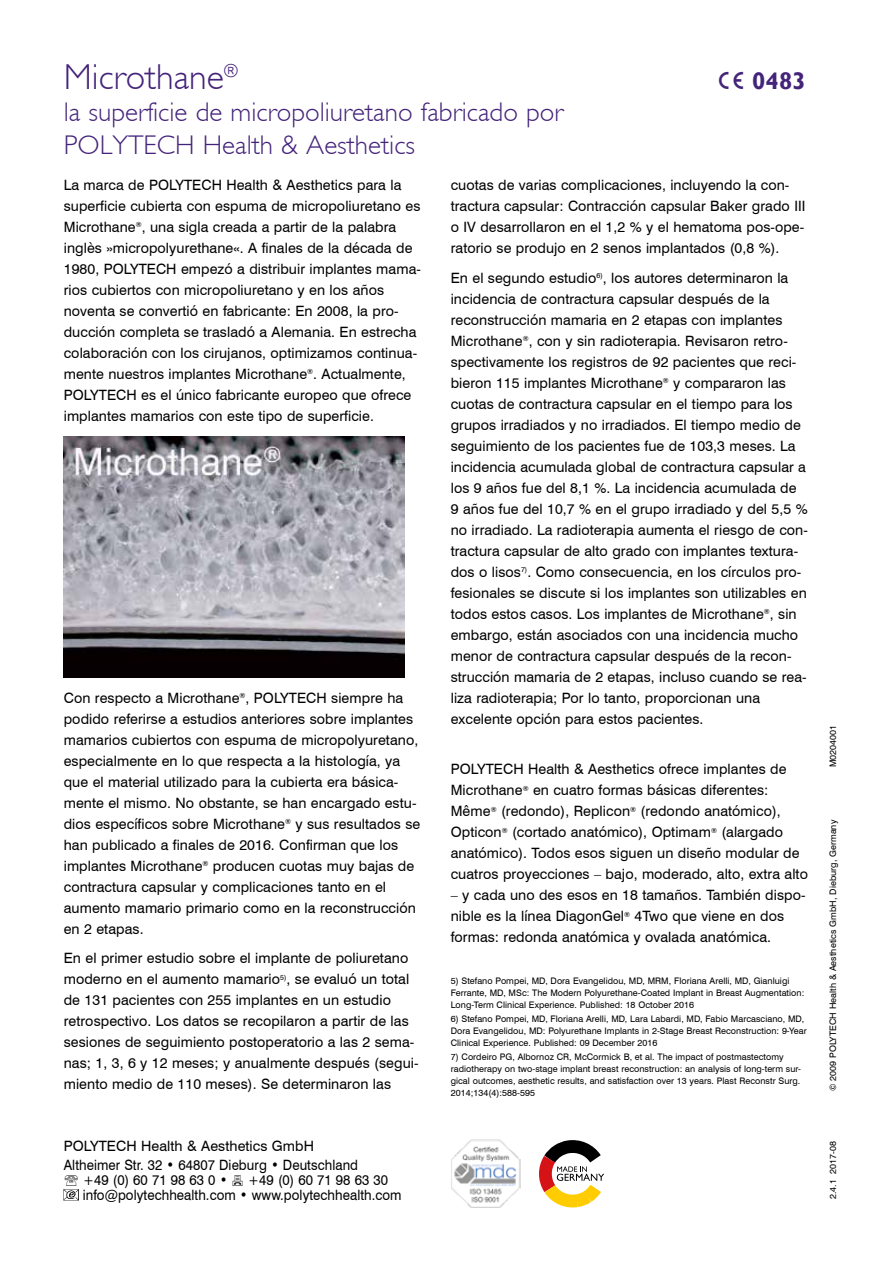
<style>
.page{position:relative;width:893px;height:1263px;background:#fff}
.page>*{position:absolute;margin:0;border:0;box-sizing:border-box;transform-origin:0 0}
.t1{font:300 36px "Gill Light S Si";color:#44237a}
.t2{font:300 27px/32.4px "Gill Light S Si";color:#44237a}
.t3{font:700 24px "Gill Sans";color:#44237a}
.t4{font:14.25px/21px "Swiss 721 BT";letter-spacing:.005em;color:#000}
.t5{font:14.25px/15px "Swiss 721 BT";letter-spacing:.005em;color:#000;scale:.93 1}
.t6{font:9px/12px "Swiss 721 BT";letter-spacing:.005em;color:#000}
</style>
<div class="page">
<img style="left:451px;top:1139px;width:70px;height:69px">
<img style="left:64px;top:1189px;width:15px;height:12px">
<svg style="left:539px;top:1140px;width:65px;height:67px"></svg>
<img style="left:64px;top:437px;width:340px;height:240px">
<h1 class="t1" style="left:64px;top:56px;width:176px">Microthane<sup>®</sup></h1>
<h3 class="t3" style="left:752px;top:66px;width:55px">0483</h3>
<h2 class="t2" style="left:64px;top:96px;width:501px">la superficie de micropoliuretano fabricado por<br>POLYTECH Health &amp; Aesthetics</h2>
<p class="t4" style="left:64px;top:174px;width:359px">La marca de POLYTECH Health &amp; Aesthetics para la superficie cubierta con espuma de micropoliuretano es Microthane<sup>®</sup>, una sigla creada a partir de la palabra inglès »micropolyurethane«. A finales de la década de 1980, POLYTECH empezó a distribuir implantes mama&shy;rios cubiertos con micropoliuretano y en los años noventa se convertió en fabricante: En 2008, la pro&shy;ducción completa se trasladó a Alemania. En estrecha colaboración con los cirujanos, optimizamos continua&shy;mente nuestros implantes Microthane<sup>®</sup>. Actualmente, POLYTECH es el único fabricante europeo que ofrece implantes mamarios con este tipo de superficie.</p>
<p class="t4" style="left:451px;top:174px;width:356px">cuotas de varias complicaciones, incluyendo la con&shy;tractura capsular: Contracción capsular Baker grado III o IV desarrollaron en el 1,2 % y el hematoma pos-ope&shy;ratorio se produjo en 2 senos implantados (0,8 %).</p>
<p class="t4" style="left:451px;top:267px;width:359px">En el segundo estudio<sup>6)</sup>, los autores determinaron la incidencia de contractura capsular después de la reconstrucción mamaria en 2 etapas con implantes Microthane<sup>®</sup>, con y sin radioterapia. Revisaron retro&shy;spectivamente los registros de 92 pacientes que reci&shy;bieron 115 implantes Microthane<sup>®</sup> y compararon las cuotas de contractura capsular en el tiempo para los grupos irradiados y no irradiados. El tiempo medio de seguimiento de los pacientes fue de 103,3 meses. La incidencia acumulada global de contractura capsular a los 9 años fue del 8,1 %. La incidencia acumulada de 9 años fue del 10,7 % en el grupo irradiado y del 5,5 % no irradiado. La radioterapia aumenta el riesgo de con&shy;tractura capsular de alto grado con implantes textura&shy;dos o lisos<sup>7)</sup>. Como consecuencia, en los círculos pro&shy;fesionales se discute si los implantes son utilizables en todos estos casos. Los implantes de Microthane<sup>®</sup>, sin embargo, están asociados con una incidencia mucho menor de contractura capsular después de la recon&shy;strucción mamaria de 2 etapas, incluso cuando se rea&shy;liza radioterapia; Por lo tanto, proporcionan una excelente opción para estos pacientes.</p>
<p class="t4" style="left:451px;top:758px;width:359px">POLYTECH Health &amp; Aesthetics ofrece implantes de Microthane<sup>®</sup> en cuatro formas básicas diferentes:<br>Même<sup>®</sup> (redondo), Replicon<sup>®</sup> (redondo anatómico), Opticon<sup>®</sup> (cortado anatómico), Optimam<sup>®</sup> (alargado anatómico). Todos esos siguen un diseño modular de cuatros proyecciones – bajo, moderado, alto, extra alto</p>
<p class="t4" style="left:451px;top:884px;width:356px">– y cada uno des esos en 18 tamaños. También dispo&shy;nible es la línea DiagonGel<sup>®</sup> 4Two que viene en dos formas: redonda anatómica y ovalada anatómica.</p>
<p class="t6" style="left:451px;top:974px;width:355px">5) Stefano Pompei, MD, Dora Evangelidou, MD, MRM, Floriana Arelli, MD, Gianluigi<br>Ferrante, MD, MSc: The Modern Polyurethane-Coated Implant in Breast Augmentation:<br>Long-Term Clinical Experience. Published: 18 October 2016</p>
<p class="t6" style="left:451px;top:1012px;width:357px">6) Stefano Pompei, MD, Floriana Arelli, MD, Lara Labardi, MD, Fabio Marcasciano, MD,<br>Dora Evangelidou, MD: Polyurethane Implants in 2-Stage Breast Reconstruction: 9-Year<br>Clinical Experience. Published: 09 December 2016</p>
<p class="t6" style="left:451px;top:1051px;width:352px">7) Cordeiro PG, Albornoz CR, McCormick B, et al. The impact of postmastectomy radiotherapy on two-stage implant breast reconstruction: an analysis of long-term sur&shy;gical outcomes, aesthetic results, and satisfaction over 13 years. Plast Reconstr Surg.<br>2014;134(4):588-595</p>
<p class="t4" style="left:64px;top:687px;width:358px">Con respecto a Microthane<sup>®</sup>, POLYTECH siempre ha podido referirse a estudios anteriores sobre implantes mamarios cubiertos con espuma de micropolyuretano, especialmente en lo que respecta a la histología, ya que el material utilizado para la cubierta era básica&shy;mente el mismo. No obstante, se han encargado estu&shy;dios específicos sobre Microthane<sup>®</sup> y sus resultados se han publicado a finales de 2016. Confirman que los implantes Microthane<sup>®</sup> producen cuotas muy bajas de contractura capsular y complicaciones tanto en el aumento mamario primario como en la reconstrucción en 2 etapas.</p>
<p class="t4" style="left:64px;top:947px;width:356px">En el primer estudio sobre el implante de poliuretano moderno en el aumento mamario<sup>5)</sup>, se evaluó un total de 131 pacientes con 255 implantes en un estudio retrospectivo. Los datos se recopilaron a partir de las sesiones de seguimiento postoperatorio a las 2 sema&shy;nas; 1, 3, 6 y 12 meses; y anualmente después (segui&shy;miento medio de 110 meses). Se determinaron las</p>
<p class="t4" style="left:64px;top:1136px;width:296px;line-height:19.2px">POLYTECH Health &amp; Aesthetics GmbH<br>Altheimer Str. 32 • 64807 Dieburg • Deutschland</p>
<p class="t5" style="left:83px;top:1172px;width:157px">+49 (0) 60 71 98 63 0 •</p>
<p class="t5" style="left:83px;top:1172px;width:344px;text-indent:165px">+49 (0) 60 71 98 63 30 info@polytechhealth.com • www.polytechhealth.com</p>
<p class="t6" style="left:827px;top:767px;width:44px;rotate:-90deg">M0204001</p>
<p class="t6" style="left:827px;top:1091px;width:273px;rotate:-90deg">© 2009 POLYTECH Health &amp; Aesthetics GmbH, Dieburg, Germany</p>
<p class="t6" style="left:827px;top:1199px;width:60px;rotate:-90deg">2.4.1 2017-08</p>
</div>
